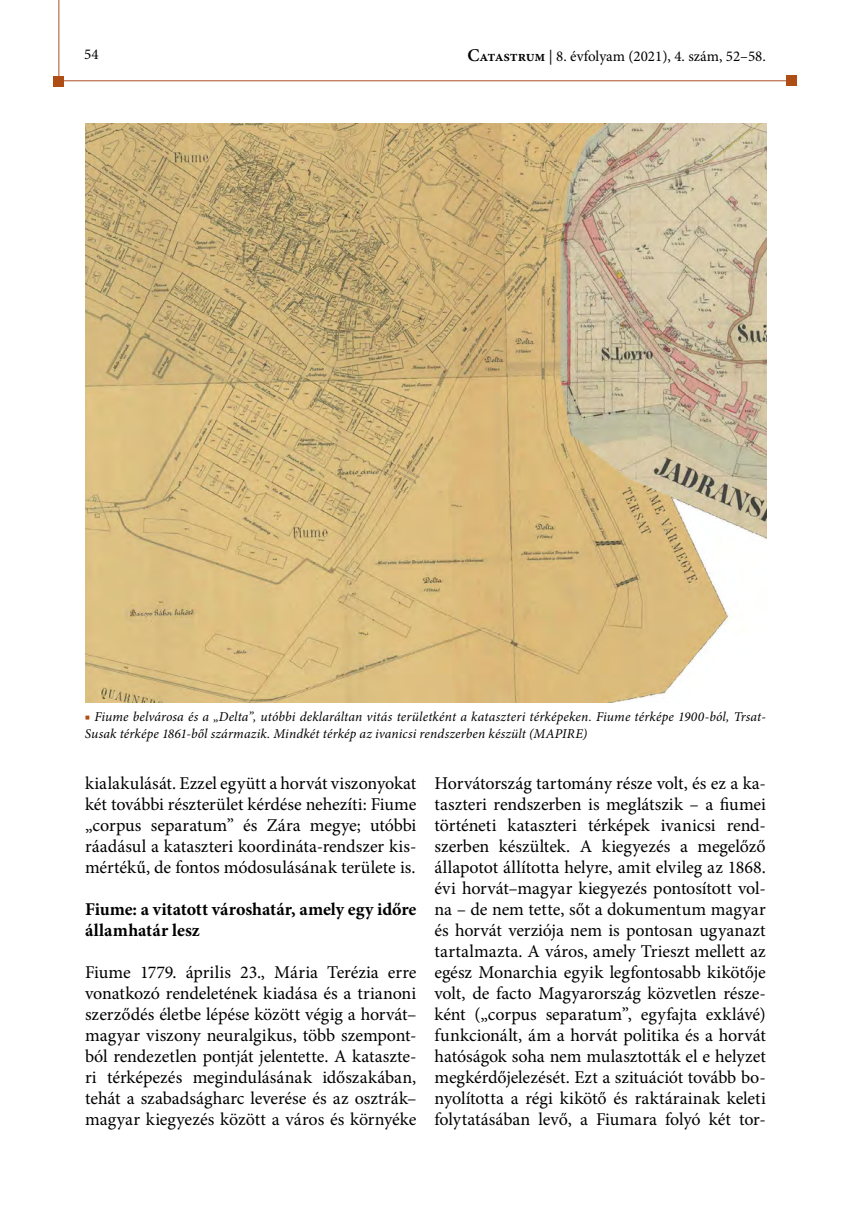
<style>
.page{position:relative;width:851px;height:1212px;background:#fff}
.page>*{position:absolute;margin:0;border:0;box-sizing:border-box;transform-origin:0 0}
.t1{font:18px/21px "Minion Pro";color:#000;text-align:justify}
.t2{font:700 18px/21px "Minion Pro";letter-spacing:-.005em;color:#000}
.t3{font:15px "Minion Pro";color:#000}
.képaláírás{font:italic 13.5px/16.5px "Minion Pro";letter-spacing:.01em;color:#000}
.s1{font-weight:600;font-size:18px}
.s2{font-weight:600}
.s3{color:#ae4e14}
</style>
<div class="page">
<hr style="left:57px;top:81px;width:734px;height:1px;background:#ae4f25">
<hr style="left:59px;top:0;width:1px;height:81px;background:#ae4f25">
<div style="left:786px;top:76px;width:10px;height:10px;background:#ae4e14"></div>
<div style="left:54px;top:76px;width:10px;height:10px;background:#ae4e14"></div>
<img style="left:85px;top:123px;width:681px;height:579px">
<p class="t3" style="left:84px;top:45px;width:16px">54</p>
<p class="t3" style="left:467px;top:46px;width:300px"><span class="s1">C</span><span class="s2">atastrum</span> | 8. évfolyam (2021), 4. szám, 52–58.</p>
<p class="képaláírás" style="left:85px;top:709px;width:681px"><span class="s3">■</span> Fiume belvárosa és a „Delta”, utóbbi deklaráltan vitás területként a kataszteri térképeken. Fiume térképe 1900-ból, Trsat-<br>Susak térképe 1861-ből származik. Mindkét térkép az ivanicsi rendszerben készült (MAPIRE)</p>
<p class="t1" style="left:85px;top:773px;width:333px">kialakulását. Ezzel együtt a horvát viszonyokat két további részterület kérdése nehezíti: Fiume „corpus separatum” és Zára megye; utóbbi ráadásul a kataszteri koordináta-rendszer kis&shy;mértékű, de fontos módosulásának területe is.</p>
<p class="t2" style="left:85px;top:899px;width:333px">Fiume: a vitatott városhatár, amely egy időre államhatár lesz</p>
<p class="t1" style="left:85px;top:962px;width:333px">Fiume 1779. április 23., Mária Terézia erre vonatkozó rendeletének kiadása és a trianoni szerződés életbe lépése között végig a horvát– magyar viszony neuralgikus, több szempont&shy;ból rendezetlen pontját jelentette. A kataszte&shy;ri térképezés megindulásának időszakában, tehát a szabadságharc leverése és az osztrák– magyar kiegyezés között a város és környéke</p>
<p class="t1" style="left:434px;top:773px;width:333px">Horvátország tartomány része volt, és ez a ka&shy;taszteri rendszerben is meglátszik – a fiumei történeti kataszteri térképek ivanicsi rend&shy;szerben készültek. A kiegyezés a megelőző állapotot állította helyre, amit elvileg az 1868. évi horvát–magyar kiegyezés pontosított vol&shy;na – de nem tette, sőt a dokumentum magyar és horvát verziója nem is pontosan ugyanazt tartalmazta. A város, amely Trieszt mellett az egész Monarchia egyik legfontosabb kikötője volt, de facto Magyarország közvetlen része&shy;ként („corpus separatum”, egyfajta exklávé) funkcionált, ám a horvát politika és a horvát hatóságok soha nem mulasztották el e helyzet megkérdőjelezését. Ezt a szituációt tovább bo&shy;nyolította a régi kikötő és raktárainak keleti folytatásában levő, a Fiumara folyó két tor-</p>
</div>
